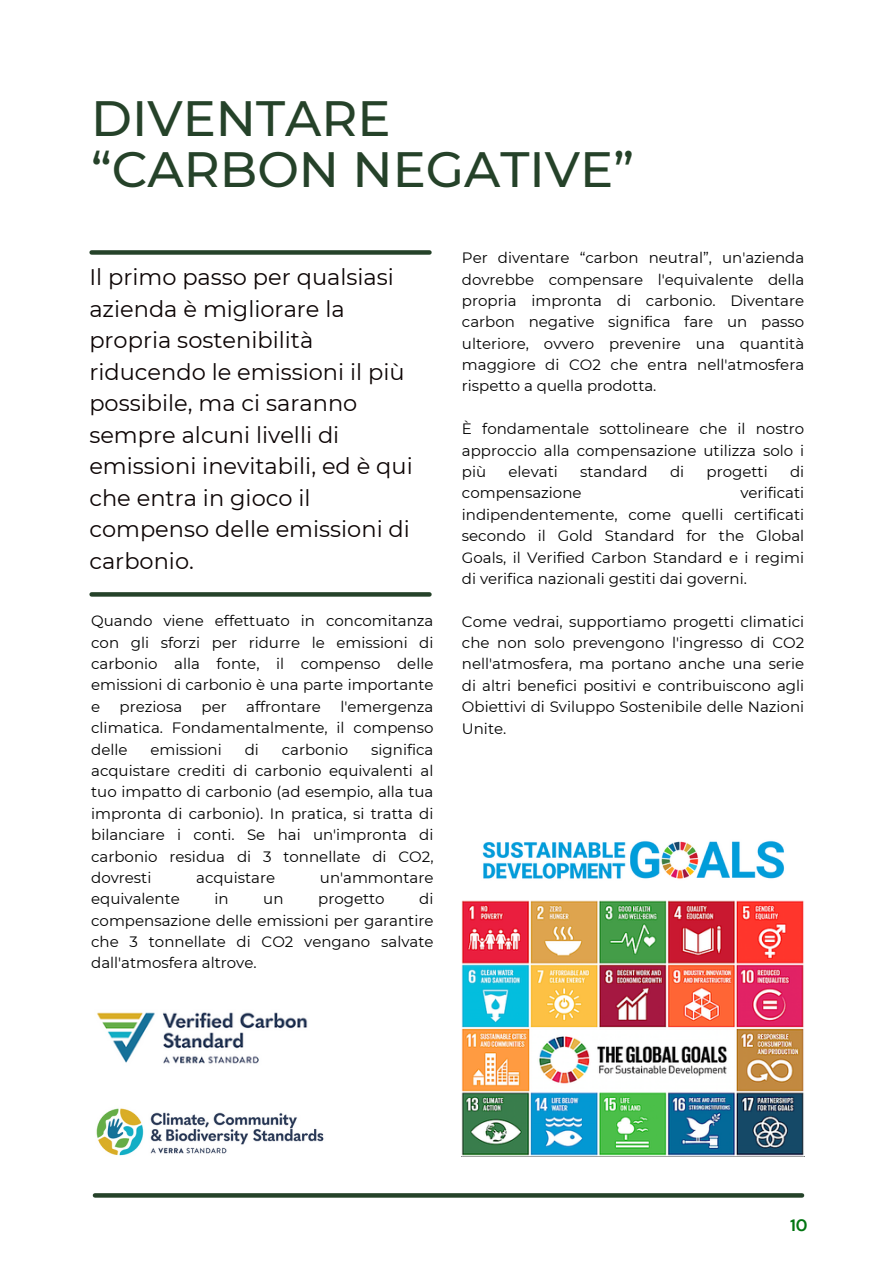
<style>
.page{position:relative;width:894px;height:1264px;background:#fff}
.page>*{position:absolute;margin:0;border:0;box-sizing:border-box;transform-origin:0 0}
.t1{font:500 49.5px/51.8px "Montserrat";color:#254229}
.t2{font:22.5px/31.5px "Montserrat";color:#0c0404}
.t3{font:700 16.5px "DM Sans";color:#027511}
.t4{font:15px/21.3px "Montserrat";color:#000;text-align:justify}
</style>
<div class="page">
<div style="left:92px;top:250px;width:337px;height:5px;background:#254229"></div>
<svg style="left:92px;top:592px;width:337px;height:4px"></svg>
<img style="left:97px;top:1012px;width:211px;height:52px">
<img style="left:96px;top:1108px;width:228px;height:48px">
<svg style="left:95px;top:1193px;width:706px;height:4px;background:#2e4a32"></svg>
<img style="left:462px;top:900px;width:342px;height:255px">
<img style="left:482px;top:840px;width:303px;height:39px">
<p class="t1" style="left:91px;top:92px;width:544px">DIVENTARE “CARBON NEGATIVE”</p>
<p class="t2" style="left:89px;top:261px;width:325px">Il primo passo per qualsiasi azienda è migliorare la propria sostenibilità riducendo le emissioni il più possibile, ma ci saranno sempre alcuni livelli di emissioni inevitabili, ed è qui che entra in gioco il compenso delle emissioni di carbonio.</p>
<p class="t4" style="left:91px;top:610px;width:344px">Quando viene effettuato in concomitanza con gli sforzi per ridurre le emissioni di carbonio alla fonte, il compenso delle emissioni di carbonio è una parte importante e</p>
<p class="t4" style="left:120px;top:695px;width:64px">preziosa</p>
<p class="t4" style="left:201px;top:695px;width:27px">per</p>
<p class="t4" style="left:246px;top:695px;width:76px">affrontare</p>
<p class="t4" style="left:91px;top:695px;width:344px;text-indent:249px">l'emergenza climatica. Fondamentalmente, il compenso delle</p>
<p class="t4" style="left:91px;top:738px;width:344px;text-indent:280px">significa acquistare crediti di carbonio equivalenti al tuo impatto di carbonio (ad esempio, alla tua impronta di carbonio). In pratica, si tratta di bilanciare i conti. Se hai un'impronta di carbonio residua di 3 tonnellate di CO2, dovresti</p>
<p class="t4" style="left:150px;top:738px;width:73px">emissioni</p>
<p class="t4" style="left:244px;top:738px;width:16px">di</p>
<p class="t4" style="left:282px;top:738px;width:68px">carbonio</p>
<p class="t4" style="left:196px;top:866px;width:80px">acquistare</p>
<p class="t4" style="left:320px;top:866px;width:115px">un'ammontare</p>
<p class="t4" style="left:91px;top:888px;width:90px">equivalente</p>
<p class="t4" style="left:214px;top:888px;width:16px">in</p>
<p class="t4" style="left:263px;top:888px;width:22px">un</p>
<p class="t4" style="left:318px;top:888px;width:68px">progetto</p>
<p class="t4" style="left:91px;top:888px;width:344px;text-indent:328px">di compensazione delle emissioni per garantire che 3 tonnellate di CO2 vengano salvate dall'atmosfera altrove.</p>
<p class="t4" style="left:462px;top:247px;width:344px">Per diventare “carbon neutral”, un'azienda dovrebbe compensare l'equivalente della propria impronta di carbonio. Diventare carbon negative significa fare un passo ulteriore, ovvero prevenire una quantità maggiore di CO2 che entra nell'atmosfera rispetto a quella prodotta.</p>
<p class="t4" style="left:462px;top:418px;width:344px">È fondamentale sottolineare che il nostro approccio alla compensazione utilizza solo i più</p>
<p class="t4" style="left:508px;top:461px;width:51px">elevati</p>
<p class="t4" style="left:580px;top:461px;width:69px">standard</p>
<p class="t4" style="left:670px;top:461px;width:16px">di</p>
<p class="t4" style="left:706px;top:461px;width:63px">progetti</p>
<p class="t4" style="left:789px;top:461px;width:16px">di</p>
<p class="t4" style="left:462px;top:482px;width:121px">compensazione</p>
<p class="t4" style="left:462px;top:482px;width:344px;text-indent:278px">verificati indipendentemente, come quelli certificati secondo il Gold Standard for the Global Goals, il Verified Carbon Standard e i regimi di verifica nazionali gestiti dai governi.</p>
<p class="t4" style="left:462px;top:610px;width:344px">Come vedrai, supportiamo progetti climatici che non solo prevengono l'ingresso di CO2 nell'atmosfera, ma portano anche una serie di altri benefici positivi e contribuiscono agli Obiettivi di Sviluppo Sostenibile delle Nazioni Unite.</p>
<p class="t3" style="left:790px;top:1214px;width:19px">10</p>
</div>
